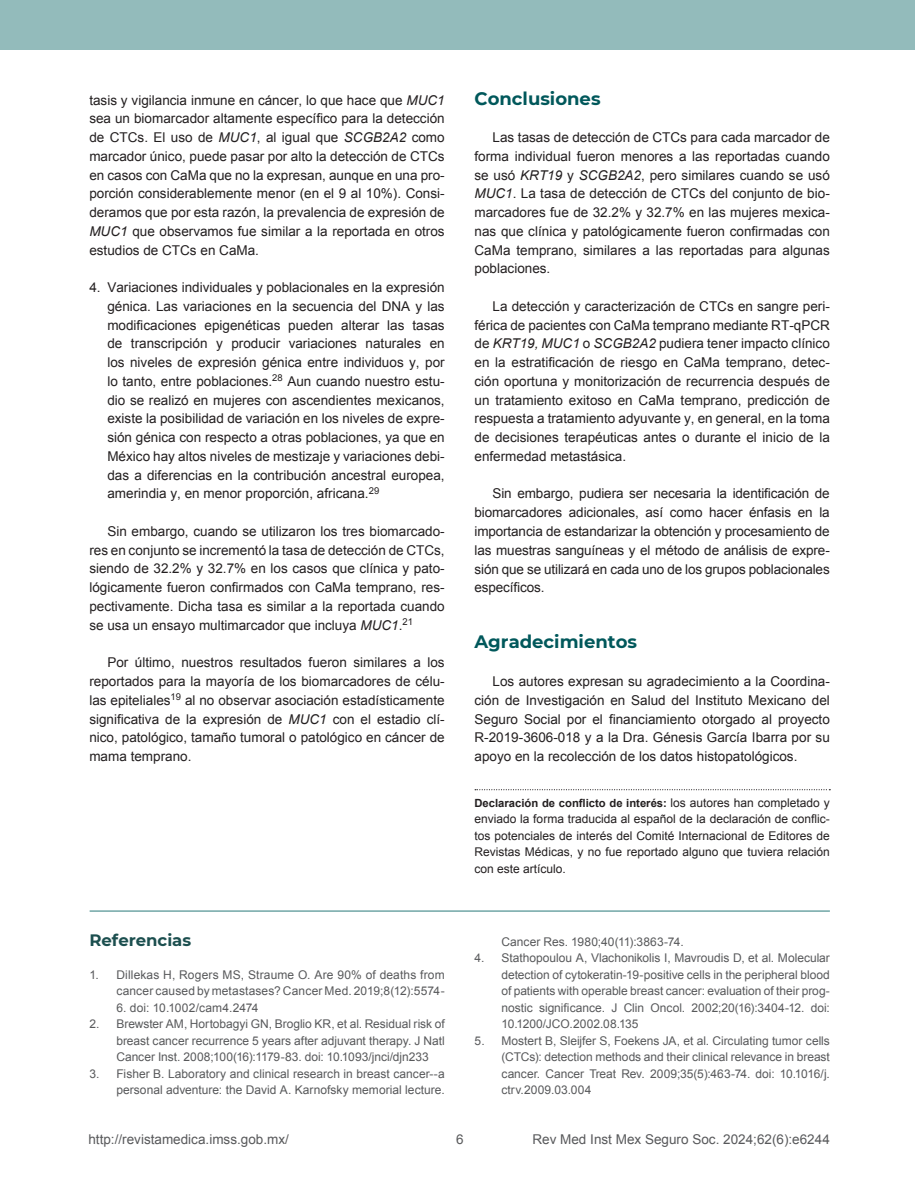
<style>
.page{position:relative;width:915px;height:1191px;background:#fff}
.page>*{position:absolute;margin:0;border:0;box-sizing:border-box;transform-origin:0 0}
.t1{font:700 18px "Montserrat";color:#01585b}
.t2{font:700 16.5px "Montserrat";color:#1c4f4f}
.t3{font:13.5px/18.8px "Arial";color:#231f20;text-align:justify}
.t4{font:13.5px "Arial";color:#58595b}
.t5{font:12px/16.5px "Arial";color:#58595b;text-align:justify}
.t6{font:12px/16.5px "Arial";color:#231f20;text-align:justify}
.t7{font:700 11.25px "Arial";color:#231f20}
.s1{font-style:italic}
.s2{font-weight:400;font-size:12px}
</style>
<div class="page">
<div style="left:0;top:0;width:914px;height:50px;background:#93bbbb"></div>
<svg style="left:475px;top:789px;width:355px;height:1px"></svg>
<hr style="left:90px;top:910px;width:739px;height:1px;background:#70a6a6">
<p class="t3" style="left:89px;top:91px;width:357px">tasis y vigilancia inmune en cáncer, lo que hace que <span class="s1">MUC1 </span>sea un biomarcador altamente específico para la detección de CTCs. El uso de <span class="s1">MUC1</span>, al igual que <span class="s1">SCGB2A2</span> como marcador único, puede pasar por alto la detección de CTCs en casos con CaMa que no la expresan, aunque en una pro&shy;porción considerablemente menor (en el 9 al 10%). Consi&shy;deramos que por esta razón, la prevalencia de expresión de <span class="s1">MUC1</span> que observamos fue similar a la reportada en otros estudios de CTCs en CaMa.</p>
<p class="t3" style="left:107px;top:278px;width:339px;text-indent:-18px">4. Variaciones individuales y poblacionales en la expresión génica. Las variaciones en la secuencia del DNA y las modificaciones epigenéticas pueden alterar las tasas de transcripción y producir variaciones naturales en los niveles de expresión génica entre individuos y, por lo tanto, entre poblaciones.<sup>28</sup> Aun cuando nuestro estu&shy;dio se realizó en mujeres con ascendientes mexicanos, existe la posibilidad de variación en los niveles de expre&shy;sión génica con respecto a otras poblaciones, ya que en México hay altos niveles de mestizaje y variaciones debi&shy;das a diferencias en la contribución ancestral europea, amerindia y, en menor proporción, africana.<sup>29</sup></p>
<p class="t3" style="left:89px;top:522px;width:357px;text-indent:18px">Sin embargo, cuando se utilizaron los tres biomarcado&shy;res en conjunto se incrementó la tasa de detección de CTCs, siendo de 32.2% y 32.7% en los casos que clínica y pato&shy;lógicamente fueron confirmados con CaMa temprano, res&shy;pectivamente. Dicha tasa es similar a la reportada cuando se usa un ensayo multimarcador que incluya <span class="s1">MUC1</span>.<sup>21</sup></p>
<p class="t3" style="left:89px;top:653px;width:357px;text-indent:18px">Por último, nuestros resultados fueron similares a los reportados para la mayoría de los biomarcadores de célu&shy;las epiteliales<sup>19</sup> al no observar asociación estadísticamente significativa de la expresión de <span class="s1">MUC1</span> con el estadio clí&shy;nico, patológico, tamaño tumoral o patológico en cáncer de mama temprano.</p>
<p class="t2" style="left:89px;top:928px;width:103px">Referencias</p>
<p class="t5" style="left:89px;top:966px;width:357px;text-align:right">1. Dillekas H, Rogers MS, Straume O. Are 90% of deaths from cancer caused by metastases? Cancer Med. 2019;8(12):5574-</p>
<p class="t5" style="left:116px;top:999px;width:144px">6. doi: 10.1002/cam4.2474</p>
<p class="t5" style="left:116px;top:1016px;width:330px;text-indent:-27px">2. Brewster AM, Hortobagyi GN, Broglio KR, et al. Residual risk of breast cancer recurrence 5 years after adjuvant therapy. J Natl Cancer Inst. 2008;100(16):1179-83. doi: 10.1093/jnci/djn233</p>
<p class="t5" style="left:89px;top:1065px;width:357px;text-align:right">3. Fisher B. Laboratory and clinical research in breast cancer--a personal adventure: the David A. Karnofsky memorial lecture.</p>
<h1 class="t1" style="left:474px;top:85px;width:127px">Conclusiones</h1>
<p class="t3" style="left:474px;top:128px;width:357px;text-indent:18px">Las tasas de detección de CTCs para cada marcador de forma individual fueron menores a las reportadas cuando se usó <span class="s1">KRT19</span> y <span class="s1">SCGB2A2</span>, pero similares cuando se usó <span class="s1">MUC1</span>. La tasa de detección de CTCs del conjunto de bio&shy;marcadores fue de 32.2% y 32.7% en las mujeres mexica&shy;nas que clínica y patológicamente fueron confirmadas con CaMa temprano, similares a las reportadas para algunas poblaciones.</p>
<p class="t3" style="left:474px;top:297px;width:357px;text-indent:18px">La detección y caracterización de CTCs en sangre peri&shy;férica de pacientes con CaMa temprano mediante RT-qPCR de <span class="s1">KRT19, MUC1</span> o <span class="s1">SCGB2A2</span> pudiera tener impacto clínico en la estratificación de riesgo en CaMa temprano, detec&shy;ción oportuna y monitorización de recurrencia después de un tratamiento exitoso en CaMa temprano, predicción de respuesta a tratamiento adyuvante y, en general, en la toma de decisiones terapéuticas antes o durante el inicio de la enfermedad metastásica.</p>
<p class="t3" style="left:474px;top:484px;width:356px;text-indent:18px">Sin embargo, pudiera ser necesaria la identificación de biomarcadores adicionales, así como hacer énfasis en la importancia de estandarizar la obtención y procesamiento de las muestras sanguíneas y el método de análisis de expre&shy;sión que se utilizará en cada uno de los grupos poblacionales específicos.</p>
<h1 class="t1" style="left:474px;top:629px;width:164px">Agradecimientos</h1>
<p class="t3" style="left:474px;top:672px;width:357px;text-indent:18px">Los autores expresan su agradecimiento a la Coordina&shy;ción de Investigación en Salud del Instituto Mexicano del Seguro Social por el financiamiento otorgado al proyecto R-2019-3606-018 y a la Dra. Génesis García Ibarra por su apoyo en la recolección de los datos histopatológicos.</p>
<p class="t7" style="left:474px;top:795px;width:357px">Declaración de conflicto de interés: <span class="s2">los autores han completado y</span></p>
<p class="t6" style="left:474px;top:811px;width:357px">enviado la forma traducida al español de la declaración de conflic&shy;tos potenciales de interés del Comité Internacional de Editores de Revistas Médicas, y no fue reportado alguno que tuviera relación con este artículo.</p>
<p class="t5" style="left:501px;top:933px;width:184px">Cancer Res. 1980;40(11):3863-74.</p>
<p class="t5" style="left:501px;top:950px;width:330px;text-indent:-27px">4. Stathopoulou A, Vlachonikolis I, Mavroudis D, et al. Molecular detection of cytokeratin-19-positive cells in the peripheral blood of patients with operable breast cancer: evaluation of their prog&shy;nostic significance. J Clin Oncol. 2002;20(16):3404-12. doi:<br>10.1200/JCO.2002.08.135</p>
<p class="t5" style="left:501px;top:1032px;width:330px;text-indent:-27px">5. Mostert B, Sleijfer S, Foekens JA, et al. Circulating tumor cells (CTCs): detection methods and their clinical relevance in breast cancer. Cancer Treat Rev. 2009;35(5):463-74. doi: 10.1016/j. ctrv.2009.03.004</p>
<p class="t4" style="left:88px;top:1130px;width:202px">http://revistamedica.imss.gob.mx/</p>
<p class="t4" style="left:456px;top:1130px;width:9px">6</p>
<p class="t4" style="left:532px;top:1130px;width:299px">Rev Med Inst Mex Seguro Soc. 2024;62(6):e6244</p>
</div>
